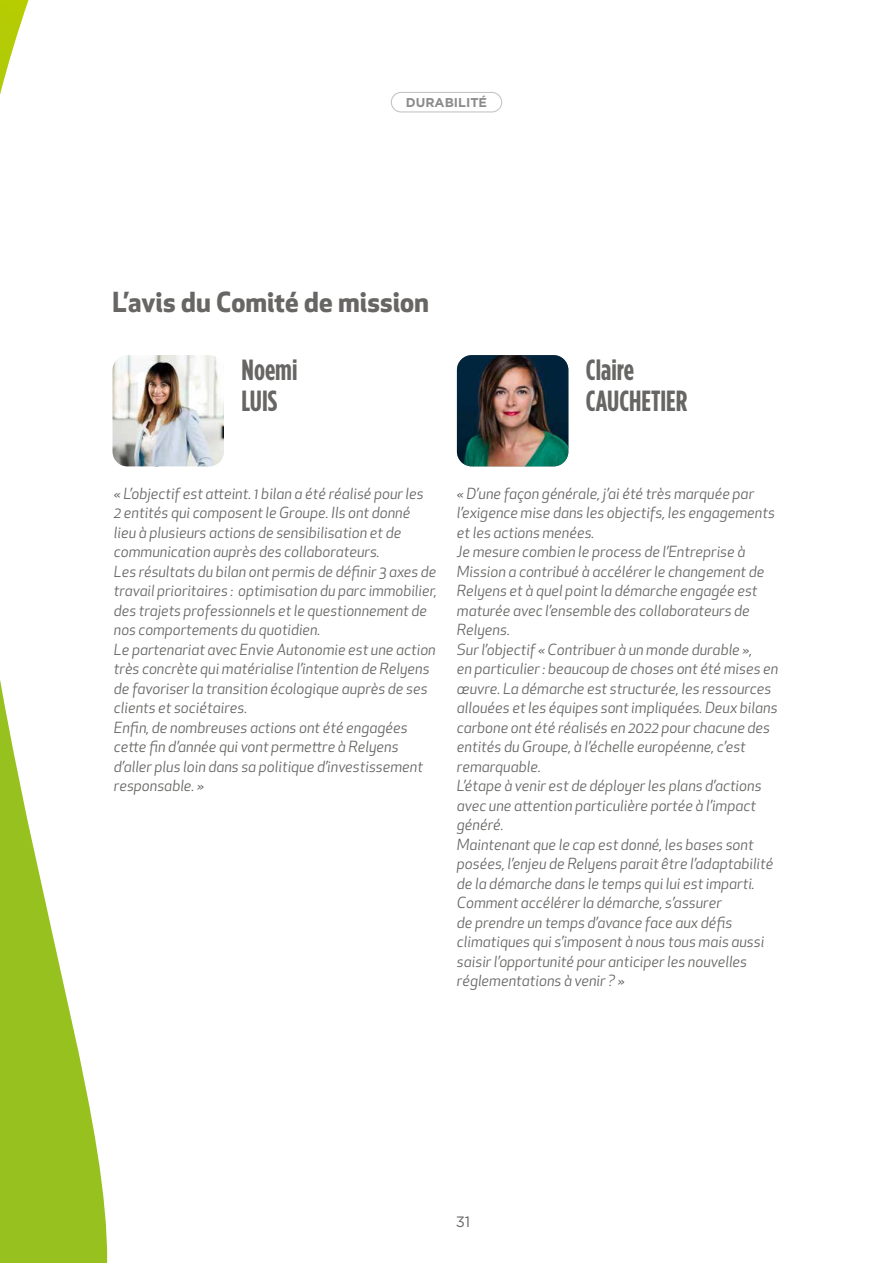
<style>
.page{position:relative;width:893px;height:1263px;background:#fff}
.page>*{position:absolute;margin:0;border:0;box-sizing:border-box;transform-origin:0 0}
.t1{font:700 29.1px/30.8px "Gotham Condensed";color:#676665}
.t2{font:700 27px "Apex New";color:#676665}
.t3{font:italic 15px/19.5px "Apex New";color:#676665}
.t4{font:15px "Gotham";color:#676665}
.t5{font:700 12.75px "Gotham";color:#8c8b8b}
</style>
<div class="page">
<svg style="left:0;top:0;width:108px;height:1263px"></svg>
<img style="left:112px;top:355px;width:112px;height:111px">
<img style="left:457px;top:355px;width:111px;height:111px">
<div style="left:391px;top:92px;width:111px;height:21px;border:1px solid #8c8b8b;border-radius:10px"></div>
<p class="t5" style="left:406px;top:94px;width:83px">DURABILITÉ</p>
<h2 class="t2" style="left:112px;top:282px;width:318px">L’avis du Comité de mission</h2>
<h1 class="t1" style="left:242px;top:354px;width:57px">Noemi<br>LUIS</h1>
<h1 class="t1" style="left:586px;top:354px;width:103px">Claire<br>CAUCHETIER</h1>
<p class="t3" style="left:114px;top:483px;width:325px">« L’objectif est atteint. 1 bilan a été réalisé pour les<br>2 entités qui composent le Groupe. Ils ont donné<br>lieu à plusieurs actions de sensibilisation et de communication auprès des collaborateurs.<br>Les résultats du bilan ont permis de définir 3 axes de travail prioritaires : optimisation du parc immobilier, des trajets professionnels et le questionnement de nos comportements du quotidien.<br>Le partenariat avec Envie Autonomie est une action très concrète qui matérialise l’intention de Relyens de favoriser la transition écologique auprès de ses clients et sociétaires.<br>Enfin, de nombreuses actions ont été engagées cette fin d’année qui vont permettre à Relyens d’aller plus loin dans sa politique d’investissement responsable. »</p>
<p class="t3" style="left:457px;top:483px;width:323px">« D’une façon générale, j’ai été très marquée par l’exigence mise dans les objectifs, les engagements et les actions menées.<br>Je mesure combien le process de l’Entreprise à Mission a contribué à accélérer le changement de Relyens et à quel point la démarche engagée est maturée avec l’ensemble des collaborateurs de Relyens.<br>Sur l’objectif « Contribuer à un monde durable »,<br>en particulier : beaucoup de choses ont été mises en œuvre. La démarche est structurée, les ressources allouées et les équipes sont impliquées. Deux bilans carbone ont été réalisés en 2022 pour chacune des entités du Groupe, à l’échelle européenne, c’est remarquable.<br>L’étape à venir est de déployer les plans d’actions avec une attention particulière portée à l’impact généré.<br>Maintenant que le cap est donné, les bases sont posées, l’enjeu de Relyens parait être l’adaptabilité de la démarche dans le temps qui lui est imparti.<br>Comment accélérer la démarche, s’assurer<br>de prendre un temps d’avance face aux défis climatiques qui s’imposent à nous tous mais aussi saisir l’opportunité pour anticiper les nouvelles réglementations à venir ? »</p>
<p class="t4" style="left:456px;top:1212px;width:16px">31</p>
</div>
